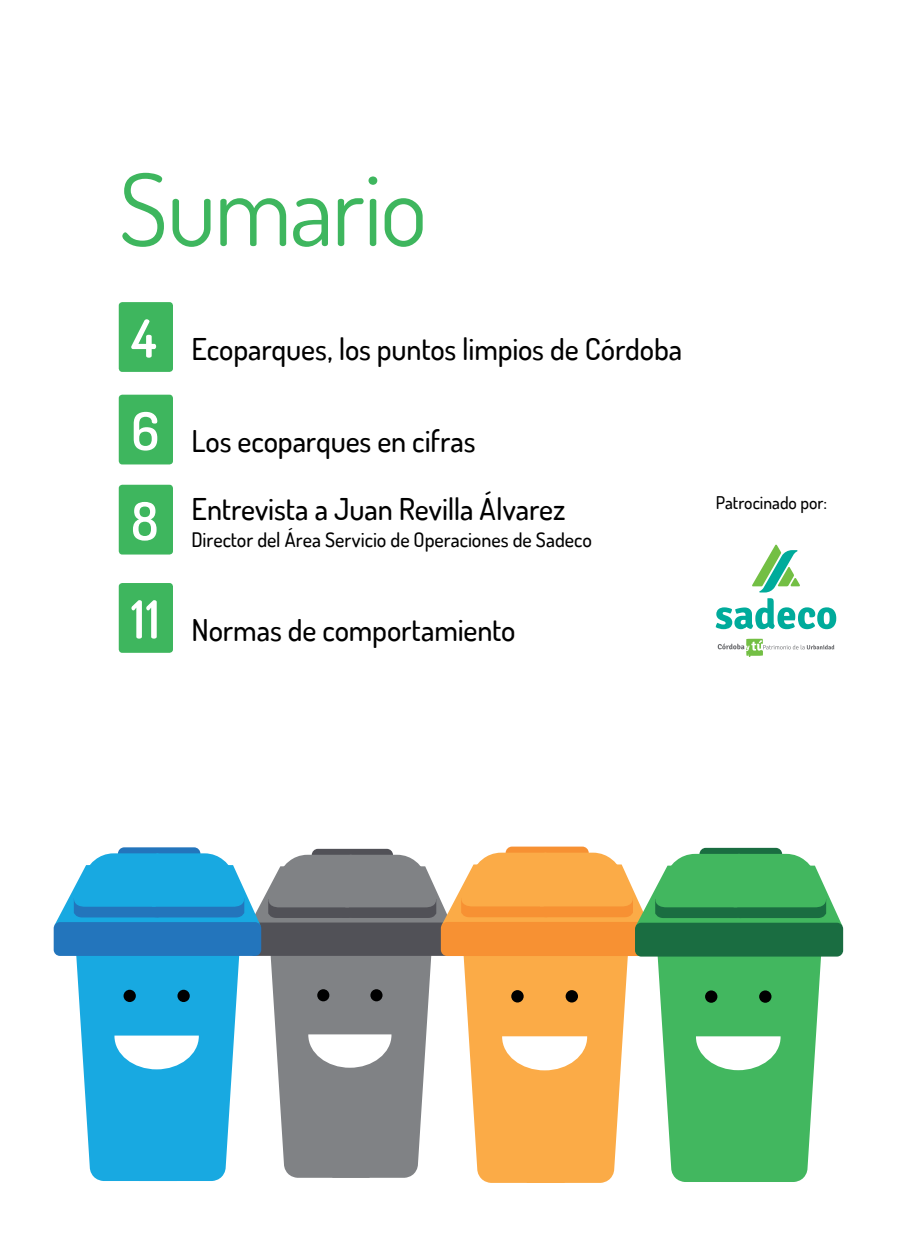
<style>
.page{position:relative;width:904px;height:1234px;background:#fff}
.page>*{position:absolute;margin:0;border:0;box-sizing:border-box;transform-origin:0 0}
.t1{font:100px "Dosis";letter-spacing:-.02em;color:#3eb65e}
.t2{font:600 52.5px/91.2px "Dosis";color:#fff;text-align:justify}
.t3{font:500 30px "Dosis";letter-spacing:-.005em;color:#000}
.t4{font:500 20px "Dosis";letter-spacing:-.005em;color:#000}
.t5{font:500 17.5px "Dosis";color:#000}
</style>
<div class="page">
<div style="left:119px;top:302px;width:54px;height:70px;background:#3eb65e;border-radius:4px"></div>
<div style="left:119px;top:394px;width:54px;height:70px;background:#3eb65e;border-radius:4px"></div>
<div style="left:119px;top:484px;width:54px;height:70px;background:#3eb65e;border-radius:4px"></div>
<div style="left:119px;top:583px;width:54px;height:69px;background:#3eb65e;border-radius:4px"></div>
<svg style="left:717px;top:638px;width:117px;height:18px"></svg>
<svg style="left:715px;top:598px;width:121px;height:31px"></svg>
<svg style="left:752px;top:544px;width:48px;height:48px"></svg>
<div style="left:248px;top:922px;width:205px;height:33px;background:#515157;border-radius:6px"></div>
<div style="left:312px;top:848px;width:81px;height:13px;background:#515157;border-radius:6px"></div>
<svg style="left:270px;top:955px;width:161px;height:222px;background:#929496"></svg>
<div style="left:370px;top:988px;width:12px;height:13px;background:#000;border-radius:50%"></div>
<div style="left:54px;top:921px;width:207px;height:34px;background:#2375bc;border-radius:6px"></div>
<div style="left:118px;top:847px;width:82px;height:12px;background:#2375bc;border-radius:6px"></div>
<svg style="left:76px;top:955px;width:163px;height:225px;background:#3ab5e4"></svg>
<div style="left:177px;top:989px;width:13px;height:12px;background:#000;border-radius:50%"></div>
<div style="left:441px;top:921px;width:209px;height:34px;background:#f79133;border-radius:6px"></div>
<div style="left:505px;top:846px;width:83px;height:13px;background:#f79133;border-radius:6px"></div>
<svg style="left:463px;top:955px;width:165px;height:227px;background:#fab763"></svg>
<svg style="left:565px;top:989px;width:13px;height:13px"></svg>
<div style="left:635px;top:922px;width:208px;height:34px;background:#1a6d41;border-radius:6px"></div>
<div style="left:699px;top:847px;width:83px;height:13px;background:#1a6d41;border-radius:6px"></div>
<svg style="left:54px;top:852px;width:788px;height:74px"></svg>
<svg style="left:657px;top:956px;width:164px;height:225px;background:#5ec177"></svg>
<div style="left:759px;top:990px;width:12px;height:12px;background:#000;border-radius:50%"></div>
<h1 class="t1" style="left:119px;top:144px;width:310px">Sumario</h1>
<h2 class="t2" style="left:131px;top:291px;width:30px">4<br>6<br>8</h2>
<h2 class="t2" style="left:131px;top:572px;width:30px">11</h2>
<p class="t3" style="left:191px;top:329px;width:492px">Ecoparques, los puntos limpios de Córdoba</p>
<p class="t3" style="left:191px;top:421px;width:285px">Los ecoparques en cifras</p>
<p class="t3" style="left:191px;top:489px;width:375px">Entrevista a Juan Revilla Álvarez</p>
<p class="t4" style="left:191px;top:527px;width:402px">Director del Área Servicio de Operaciones de Sadeco</p>
<p class="t3" style="left:191px;top:610px;width:325px">Normas de comportamiento</p>
<p class="t5" style="left:715px;top:491px;width:113px">Patrocinado por:</p>
</div>
